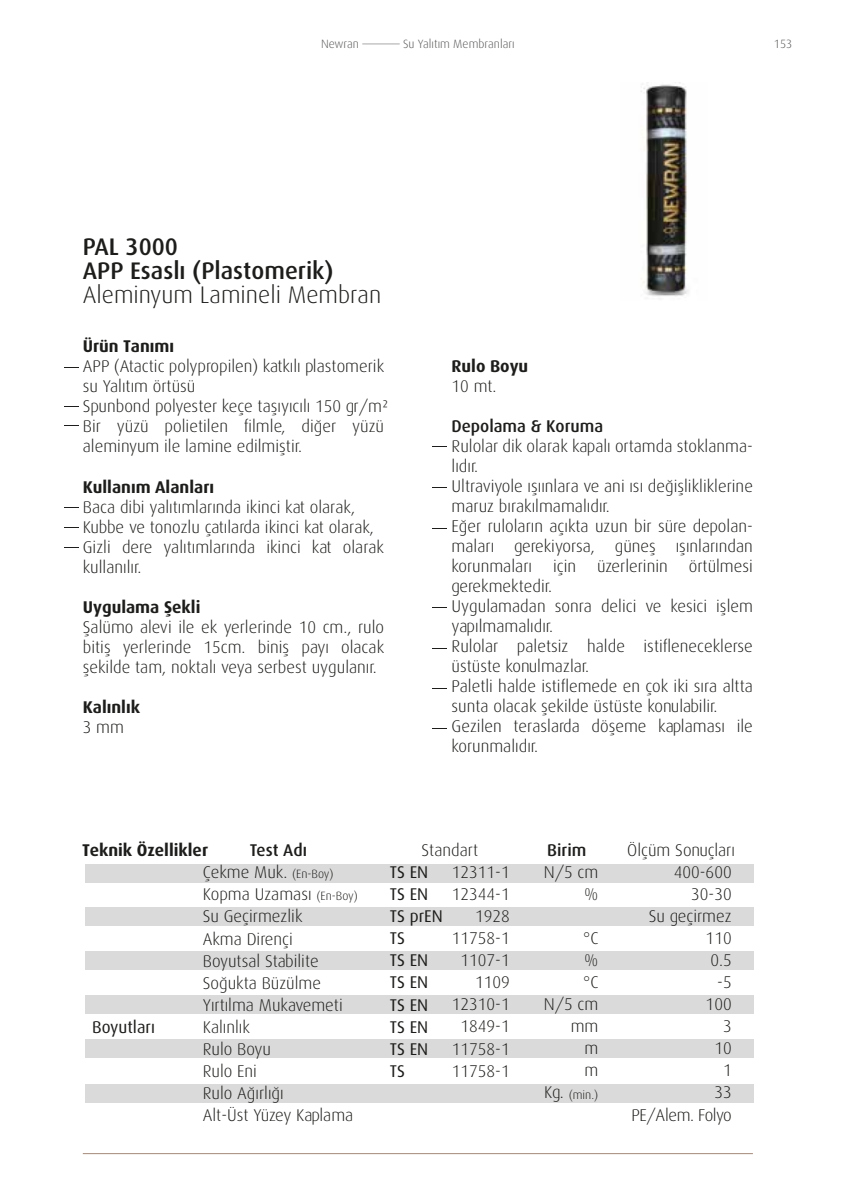
<style>
.page{position:relative;width:851px;height:1191px;background:#fff}
.page>*{position:absolute;margin:0;border:0;box-sizing:border-box;transform-origin:0 0}
.t1{font:24px/24px "Dax Medium Tr";color:#1d1d1b}
.t2{font:24px "Dax Light Tr";color:#1d1d1b}
.t3{font:17px/22px "Dax Light Tr";color:#1d1d1b}
.t4{font:17px "Dax Bold Tr";color:#1d1d1b}
.t5{font:17px/22px "Dax Regular Tr";color:#1d1d1b}
.t6{font:17px "Dax Medium Tr";color:#1d1d1b}
.t7{font:12px "Dax Light Tr";color:#575756}
.t8{font:12px "Dax Light Tr";color:#1d1d1b}
.s1{font-size:17px}
.s2{font-size:12px}
</style>
<div class="page">
<svg style="left:432px;top:446px;width:14px;height:1px"></svg>
<svg style="left:432px;top:487px;width:14px;height:1px"></svg>
<svg style="left:432px;top:528px;width:14px;height:1px"></svg>
<svg style="left:432px;top:607px;width:14px;height:1px"></svg>
<svg style="left:432px;top:648px;width:14px;height:1px"></svg>
<svg style="left:432px;top:688px;width:14px;height:1px"></svg>
<svg style="left:432px;top:728px;width:14px;height:1px"></svg>
<svg style="left:65px;top:507px;width:14px;height:1px"></svg>
<svg style="left:65px;top:367px;width:14px;height:1px"></svg>
<svg style="left:65px;top:406px;width:14px;height:1px"></svg>
<svg style="left:65px;top:425px;width:14px;height:1px"></svg>
<svg style="left:65px;top:547px;width:14px;height:1px"></svg>
<svg style="left:65px;top:527px;width:14px;height:1px"></svg>
<hr style="left:83px;top:1153px;width:669px;height:1px;background:#a48a7a">
<img style="left:641px;top:82px;width:48px;height:214px">
<div style="left:85px;top:864px;width:668px;height:18px;background:#dadada"></div>
<div style="left:85px;top:907px;width:668px;height:18px;background:#dadada"></div>
<div style="left:85px;top:951px;width:668px;height:19px;background:#dadada"></div>
<div style="left:85px;top:995px;width:668px;height:18px;background:#dadada"></div>
<div style="left:85px;top:1039px;width:668px;height:19px;background:#dadada"></div>
<div style="left:85px;top:1084px;width:668px;height:19px;background:#dadada"></div>
<p class="t7" style="left:321px;top:37px;width:195px">Newran ———— Su Yalıtım Membranları</p>
<p class="t7" style="left:773px;top:37px;width:20px">153</p>
<h1 class="t1" style="left:83px;top:235px;width:252px">PAL 3000<br>APP Esaslı (Plastomerik)</h1>
<h1 class="t2" style="left:83px;top:281px;width:300px">Aleminyum Lamineli Membran</h1>
<p class="t4" style="left:83px;top:337px;width:93px">Ürün Tanımı</p>
<p class="t3" style="left:83px;top:357px;width:307px;line-height:20px">APP (Atactic polypropilen) katkılı plastomerik su Yalıtım örtüsü<br>Spunbond polyester keçe taşıyıcılı 150 gr/m²<br>Bir yüzü polietilen filmle, diğer yüzü aleminyum ile lamine edilmiştir.</p>
<p class="t4" style="left:83px;top:477px;width:133px">Kullanım Alanları</p>
<p class="t3" style="left:83px;top:497px;width:303px;line-height:20px">Baca dibi yalıtımlarında ikinci kat olarak, Kubbe ve tonozlu çatılarda ikinci kat olarak, Gizli dere yalıtımlarında ikinci kat olarak kullanılır.</p>
<p class="t4" style="left:83px;top:597px;width:119px">Uygulama Şekli</p>
<p class="t3" style="left:83px;top:617px;width:303px;line-height:20px;text-align:justify">Şalümo alevi ile ek yerlerinde 10 cm., rulo bitiş yerlerinde 15cm. biniş payı olacak şekilde tam, noktalı veya serbest uygulanır.</p>
<p class="t4" style="left:83px;top:697px;width:59px">Kalınlık</p>
<p class="t3" style="left:83px;top:716px;width:43px">3 mm</p>
<p class="t4" style="left:451px;top:357px;width:78px">Rulo Boyu</p>
<p class="t3" style="left:451px;top:376px;width:47px">10 mt.</p>
<p class="t6" style="left:451px;top:417px;width:153px">Depolama &amp; Koruma</p>
<p class="t3" style="left:451px;top:437px;width:303px;line-height:20px">Rulolar dik olarak kapalı ortamda stoklanma&shy;lıdır.<br>Ultraviyole ışıınlara ve ani ısı değişlikliklerine maruz bırakılmamalıdır.<br>Eğer ruloların açıkta uzun bir süre depolan&shy;maları gerekiyorsa, güneş ışınlarından korunmaları için üzerlerinin örtülmesi gerekmektedir.<br>Uygulamadan sonra delici ve kesici işlem yapılmamalıdır.<br>Rulolar paletsiz halde istifleneceklerse üstüste konulmazlar.<br>Paletli halde istiflemede en çok iki sıra altta sunta olacak şekilde üstüste konulabilir.<br>Gezilen teraslarda döşeme kaplaması ile korunmalıdır.</p>
<p class="t4" style="left:82px;top:840px;width:127px">Teknik Özellikler</p>
<p class="t6" style="left:250px;top:840px;width:59px">Test Adı</p>
<p class="t3" style="left:421px;top:839px;width:58px">Standart</p>
<p class="t6" style="left:547px;top:840px;width:41px">Birim</p>
<p class="t3" style="left:627px;top:839px;width:109px">Ölçüm Sonuçları</p>
<p class="t5" style="left:92px;top:1015px;width:64px">Boyutları</p>
<p class="t3" style="left:543px;top:861px;width:56px;text-align:right">N/5 cm %</p>
<p class="t3" style="left:543px;top:927px;width:56px;text-align:right">°C<br>%<br>°C<br>N/5 cm mm<br>m<br>m</p>
<p class="t8" style="left:544px;top:1087px;width:56px"><span class="s1">Kg.</span> (min.)</p>
<p class="t3" style="left:203px;top:861px;width:157px">Çekme Muk. <span class="s2">(En-Boy)<br></span>Kopma Uzaması <span class="s2">(En-Boy)<br></span>Su Geçirmezlik<br>Akma Dirençi<br>Boyutsal Stabilite<br>Soğukta Büzülme<br>Yırtılma Mukavemeti<br>Kalınlık<br>Rulo Boyu<br>Rulo Eni<br>Rulo Ağırlığı<br>Alt-Üst Yüzey Kaplama</p>
<p class="t5" style="left:390px;top:861px;width:54px">TS EN<br>TS EN<br>TS prEN<br>TS<br>TS EN<br>TS EN<br>TS EN<br>TS EN<br>TS EN<br>TS</p>
<p class="t3" style="left:452px;top:861px;width:59px;text-align:right">12311-1<br>12344-1<br>1928<br>11758-1<br>1107-1<br>1109<br>12310-1<br>1849-1<br>11758-1<br>11758-1</p>
<p class="t3" style="left:631px;top:861px;width:102px;text-align:right">400-600<br>30-30<br>Su geçirmez<br>110<br>0.5<br>-5<br>100<br>3<br>10<br>1<br>33<br>PE/Alem. Folyo</p>
</div>
